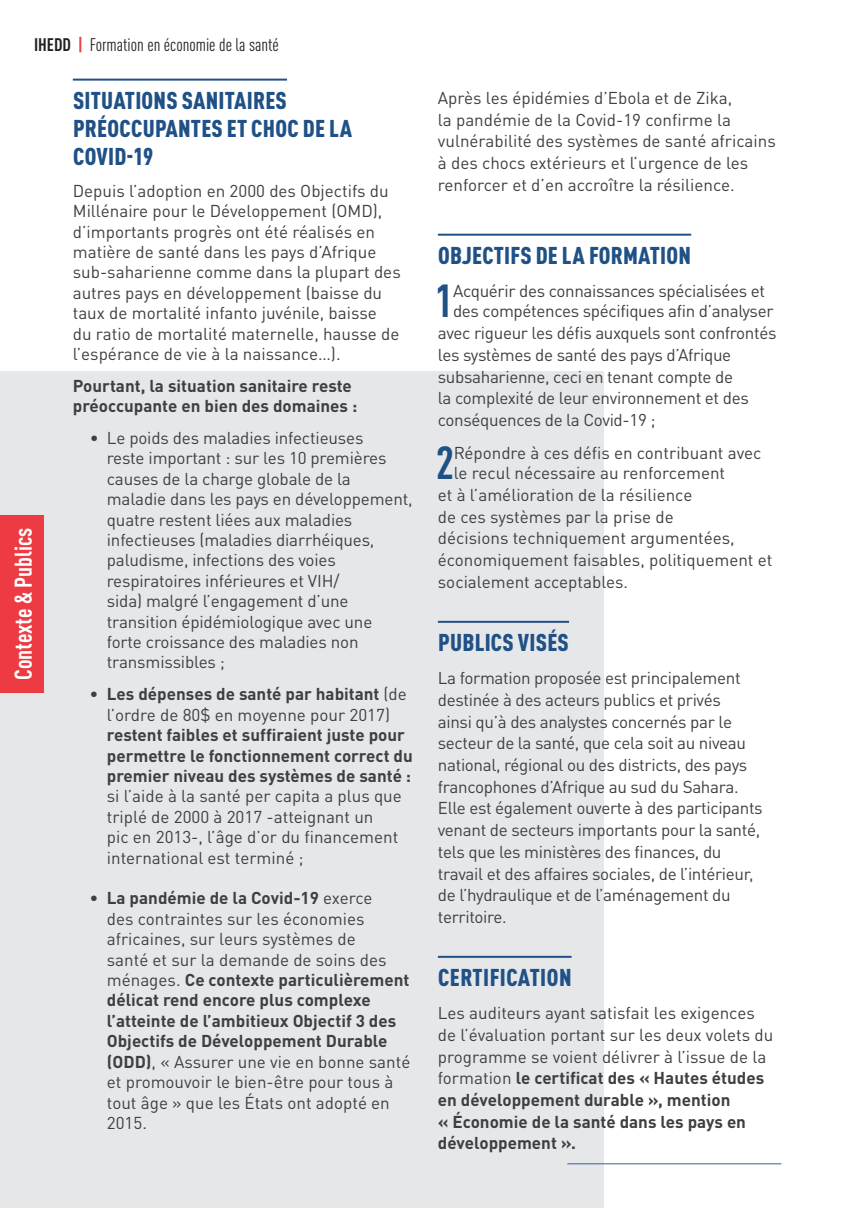
<style>
.page{position:relative;width:851px;height:1208px;background:#fff}
.page>*{position:absolute;margin:0;border:0;box-sizing:border-box;transform-origin:0 0}
.LETTRINE{font:700 condensed 45.6px "DIN Pro";color:#205186}
.TITRE{font:900 condensed 24px/28px "DIN Pro";letter-spacing:.01em;color:#205186}
.CATEGORIE{font:700 condensed 24px "DIN Pro";color:#fff}
.t1{font:condensed 18px "DIN Pro";color:#231f20}
.TEXTE{font:17px/20.4px "DIN Pro";letter-spacing:-.01em;color:#3d3f42}
.LETTRINE-2{font:17px "DIN Pro";letter-spacing:-.02em;color:#3d3f42}
.LETTRINE-3{font:17px "DIN Pro";color:#3d3f42}
.PUCE{font:17px/21.6px "DIN Pro";color:#3d3f42}
.TEXTE-2{font:700 17px/20.4px "DIN Pro";color:#3d3f42}
.s1{font-weight:700}
.s2{font-weight:700;color:#ee3a42}
</style>
<div class="page">
<hr style="left:850px;top:1006px;width:1px;height:202px;background:#e6e7e9">
<div style="left:0;top:371px;width:603px;height:837px;background:#e6e7e9"></div>
<div style="left:0;top:515px;width:43px;height:178px;background:#ee3a42"></div>
<hr style="left:73px;top:79px;width:214px;height:2px;background:#205186">
<hr style="left:438px;top:234px;width:253px;height:2px;background:#205186">
<hr style="left:438px;top:621px;width:131px;height:2px;background:#205186">
<hr style="left:438px;top:955px;width:133px;height:2px;background:#205186">
<hr style="left:567px;top:1163px;width:214px;height:1px;background:#315fac">
<p class="t1" style="left:34px;top:31px;width:246px"><span class="s1">IHEDD</span> <span class="s2">|</span> Formation en économie de la santé</p>
<p class="TITRE" style="left:73px;top:84px;width:280px">SITUATIONS SANITAIRES<br>PRÉOCCUPANTES ET CHOC DE LA<br>COVID-19</p>
<p class="TEXTE" style="left:73px;top:179px;width:329px">Depuis l’adoption en 2000 des Objectifs du Millénaire pour le Développement (OMD), d’importants progrès ont été réalisés en matière de santé dans les pays d’Afrique sub-saharienne comme dans la plupart des autres pays en développement (baisse du taux de mortalité infanto juvénile, baisse<br>du ratio de mortalité maternelle, hausse de l’espérance de vie à la naissance…).</p>
<p class="TEXTE-2" style="left:73px;top:373px;width:286px">Pourtant, la situation sanitaire reste préoccupante en bien des domaines :</p>
<p class="TEXTE" style="left:107px;top:426px;width:307px;text-indent:-17px">• Le poids des maladies infectieuses<br>reste important : sur les 10 premières causes de la charge globale de la maladie dans les pays en développement, quatre restent liées aux maladies infectieuses (maladies diarrhéiques, paludisme, infections des voies respiratoires inférieures et VIH/<br>sida) malgré l’engagement d’une transition épidémiologique avec une<br>forte croissance des maladies non transmissibles ;</p>
<p class="TEXTE" style="left:107px;top:682px;width:307px;text-indent:-17px"><span class="s1">• Les dépenses de santé par habitant</span> (de l’ordre de 80$ en moyenne pour 2017) <span class="s1">restent faibles et suffiraient juste pour permettre le fonctionnement correct du premier niveau des systèmes de santé : </span>si l’aide à la santé per capita a plus que triplé de 2000 à 2017 -atteignant un<br>pic en 2013-, l’âge d’or du financement international est terminé ;</p>
<p class="TEXTE" style="left:107px;top:886px;width:305px;text-indent:-17px"><span class="s1">• La pandémie de la Covid-19</span> exerce<br>des contraintes sur les économies africaines, sur leurs systèmes de<br>santé et sur la demande de soins des ménages. <span class="s1">Ce contexte particulièrement délicat rend encore plus complexe l’atteinte de l’ambitieux Objectif 3 des Objectifs de Développement Durable (ODD)</span>, « Assurer une vie en bonne santé et promouvoir le bien-être pour tous à tout âge » que les États ont adopté en 2015.</p>
<p class="CATEGORIE" style="left:5px;top:680px;width:154px;rotate:-90deg">Contexte &amp; Publics</p>
<p class="PUCE" style="left:438px;top:85px;width:339px">Après les épidémies d’Ebola et de Zika,<br>la pandémie de la Covid-19 confirme la vulnérabilité des systèmes de santé africains à des chocs extérieurs et l’urgence de les renforcer et d’en accroître la résilience.</p>
<p class="TITRE" style="left:438px;top:239px;width:254px">OBJECTIFS DE LA FORMATION</p>
<p class="LETTRINE" style="left:434px;top:267px;width:20px">1</p>
<p class="LETTRINE-2" style="left:453px;top:277px;width:313px">Acquérir des connaissances spécialisées et</p>
<p class="LETTRINE-2" style="left:453px;top:298px;width:322px">des compétences spécifiques afin d’analyser</p>
<p class="LETTRINE-2" style="left:438px;top:320px;width:340px">avec rigueur les défis auxquels sont confrontés</p>
<p class="LETTRINE-2" style="left:438px;top:341px;width:295px">les systèmes de santé des pays d’Afrique</p>
<p class="LETTRINE-2" style="left:438px;top:363px;width:297px">subsaharienne, ceci en tenant compte de</p>
<p class="LETTRINE-2" style="left:438px;top:385px;width:312px">la complexité de leur environnement et des</p>
<p class="LETTRINE-2" style="left:438px;top:406px;width:219px">conséquences de la Covid-19 ;</p>
<p class="LETTRINE" style="left:436px;top:429px;width:20px">2</p>
<p class="LETTRINE-3" style="left:453px;top:439px;width:309px">Répondre à ces défis en contribuant avec</p>
<p class="LETTRINE-3" style="left:453px;top:460px;width:273px">le recul nécessaire au renforcement</p>
<p class="LETTRINE-3" style="left:438px;top:481px;width:256px">et à l’amélioration de la résilience</p>
<p class="LETTRINE-3" style="left:438px;top:503px;width:237px">de ces systèmes par la prise de</p>
<p class="LETTRINE-3" style="left:438px;top:525px;width:298px">décisions techniquement argumentées,</p>
<p class="LETTRINE-3" style="left:438px;top:546px;width:336px">économiquement faisables, politiquement et</p>
<p class="LETTRINE-3" style="left:438px;top:568px;width:192px">socialement acceptables.</p>
<p class="TITRE" style="left:438px;top:626px;width:132px">PUBLICS VISÉS</p>
<p class="TEXTE" style="left:438px;top:665px;width:326px;line-height:21.6px">La formation proposée est principalement destinée à des acteurs publics et privés<br>ainsi qu’à des analystes concernés par le secteur de la santé, que cela soit au niveau national, régional ou des districts, des pays francophones d’Afrique au sud du Sahara.<br>Elle est également ouverte à des participants venant de secteurs importants pour la santé, tels que les ministères des finances, du travail et des affaires sociales, de l’intérieur, de l’hydraulique et de l’aménagement du territoire.</p>
<p class="TITRE" style="left:438px;top:961px;width:135px">CERTIFICATION</p>
<p class="TEXTE" style="left:438px;top:1000px;width:337px;line-height:21.6px">Les auditeurs ayant satisfait les exigences de l’évaluation portant sur les deux volets du programme se voient délivrer à l’issue de la formation <span class="s1">le certificat des « Hautes études en développement durable », mention<br>« Économie de la santé dans les pays en développement ».</span></p>
</div>
